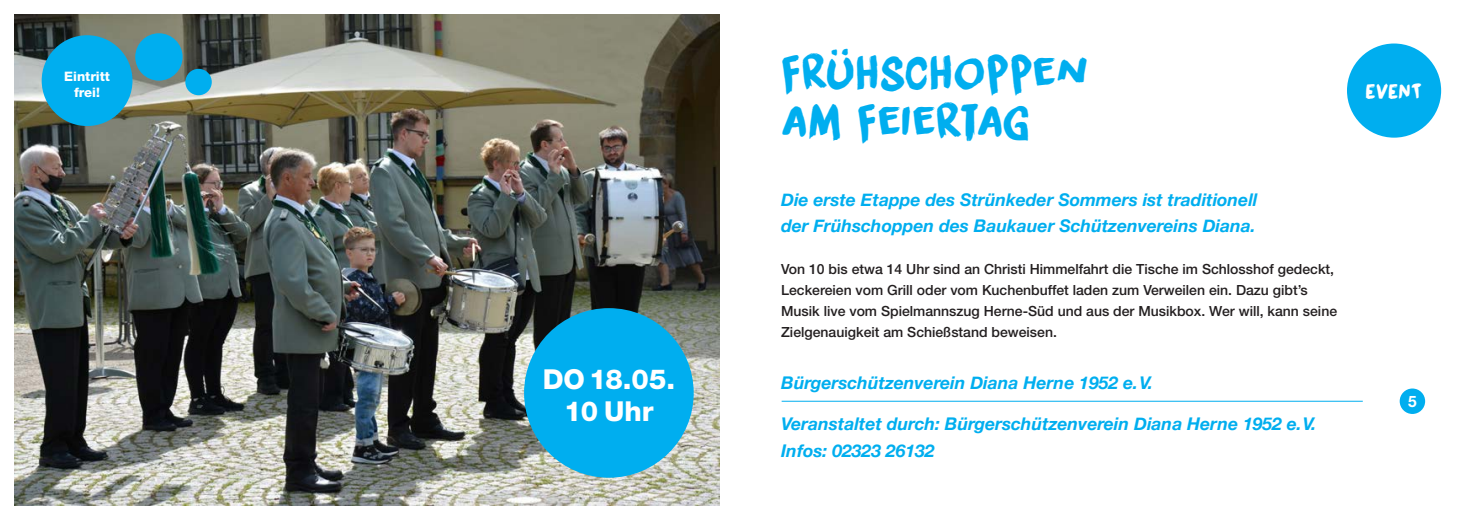
<style>
.page{position:relative;width:1469px;height:521px;background:#fff}
.page>*{position:absolute;margin:0;border:0;box-sizing:border-box;transform-origin:0 0}
.t1{font:45.5px "DK Liquid Embrace";letter-spacing:.02em;color:#00aeef}
.t2{font:45.5px "DK Liquid Embrace";letter-spacing:-.01em;color:#00aeef}
.t3{font:800 27.47px "Helvetica Neue LT Pro";color:#fff}
.t4{font:20.65px "DK Liquid Embrace";letter-spacing:.02em;color:#fff}
.t5{font:italic 700 17.5px/26.2px "Helvetica Neue";color:#00aeef}
.t6{font:700 15.75px "Helvetica Neue LT Pro";color:#fff}
.t7{font:500 14px/21px "Helvetica Neue LT Pro";color:#231f20}
.t8{font:800 13.12px "Helvetica Neue LT Pro";color:#fff}
</style>
<div class="page">
<img style="left:15px;top:15px;width:704px;height:490px">
<div style="left:42px;top:35px;width:90px;height:91px;background:#00aeef;border-radius:50%"></div>
<div style="left:524px;top:308px;width:169px;height:170px;background:#00aeef;border-radius:50%"></div>
<div style="left:1399px;top:388px;width:26px;height:26px;background:#00aeef;border-radius:50%"></div>
<hr style="left:781px;top:401px;width:581px;height:1px;background:#00aeef">
<div style="left:135px;top:33px;width:48px;height:48px;background:#00aeef;border-radius:50%"></div>
<div style="left:185px;top:69px;width:27px;height:26px;background:#00aeef;border-radius:50%"></div>
<div style="left:1346px;top:44px;width:95px;height:94px;background:#00aeef;border-radius:50%"></div>
<p class="t8" style="left:64px;top:69px;width:47px">Eintritt</p>
<p class="t8" style="left:74px;top:84px;width:27px">frei!</p>
<p class="t1" style="left:781px;top:39px;width:308px">FRÜHSCHOPPEN</p>
<p class="t2" style="left:781px;top:88px;width:250px">AM FEIERTAG</p>
<p class="t5" style="left:781px;top:187px;width:478px">Die erste Etappe des Strünkeder Sommers ist traditionell der Frühschoppen des Baukauer Schützenvereins Diana.</p>
<p class="t7" style="left:781px;top:258px;width:557px">Von 10 bis etwa 14 Uhr sind an Christi Himmelfahrt die Tische im Schlosshof gedeckt, Leckereien vom Grill oder vom Kuchenbuffet laden zum Verweilen ein. Dazu gibt’s Musik live vom Spielmannszug Herne-Süd und aus der Musikbox. Wer will, kann seine Zielgenauigkeit am Schießstand beweisen.</p>
<p class="t4" style="left:1365px;top:76px;width:58px">EVENT</p>
<p class="t3" style="left:542px;top:362px;width:134px">DO 18.05.</p>
<p class="t5" style="left:781px;top:370px;width:373px">Bürgerschützenverein Diana Herne 1952 e.V.</p>
<p class="t3" style="left:564px;top:395px;width:91px">10 Uhr</p>
<p class="t6" style="left:1408px;top:391px;width:10px">5</p>
<p class="t5" style="left:781px;top:411px;width:537px">Veranstaltet durch: Bürgerschützenverein Diana Herne 1952 e.V.</p>
<p class="t5" style="left:781px;top:438px;width:155px">Infos: 02323 26132</p>
</div>
